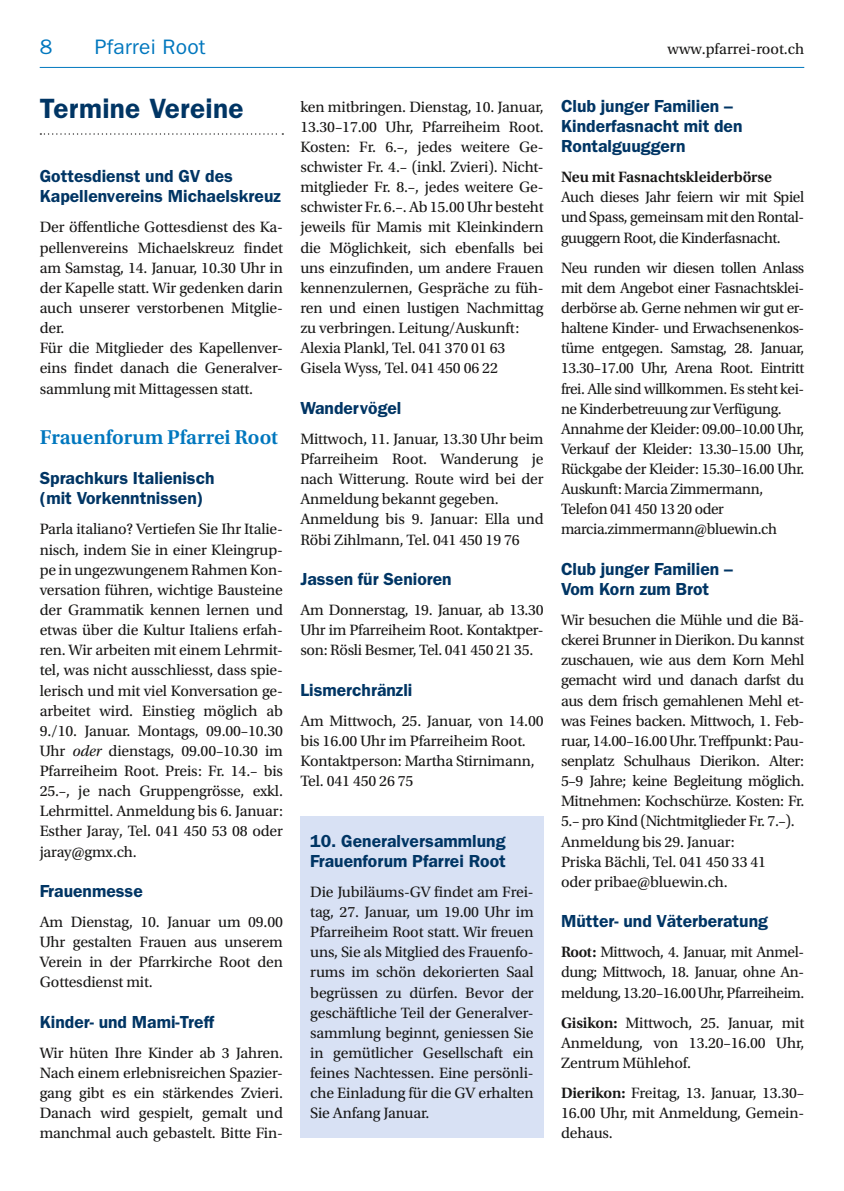
<style>
.page{position:relative;width:844px;height:1191px;background:#fff}
.page>*{position:absolute;margin:0;border:0;box-sizing:border-box;transform-origin:0 0}
.t1{font:600 28px "ITC Franklin Gothic Std";letter-spacing:.01em;color:#003564}
.t2{font:600 21px "Utopia Std";color:#0077be}
.t3{font:21px "ITC Franklin Gothic Std";letter-spacing:.01em;color:#0077be}
.t4{font:600 17.5px/20.1px "ITC Franklin Gothic Std";color:#003564}
.t5{font:15.75px/20.1px "Utopia Std";letter-spacing:-.015em;color:#181716;text-align:justify}
.t6{font:600 15.75px "Utopia Std";letter-spacing:-.01em;color:#181716}
.s1{font-style:italic}
.s2{font-weight:600}
</style>
<div class="page">
<hr style="left:40px;top:67px;width:764px;height:1px;background:#0077be">
<svg style="left:40px;top:133px;width:243px;height:2px"></svg>
<div style="left:300px;top:816px;width:243px;height:321px;background:#d8e1f4"></div>
<h2 class="t3" style="left:40px;top:35px;width:14px">8</h2>
<h2 class="t3" style="left:95px;top:35px;width:112px">Pfarrei Root</h2>
<p class="t5" style="left:667px;top:39px;width:138px">www.pfarrei-root.ch</p>
<h1 class="t1" style="left:40px;top:92px;width:205px">Termine Vereine</h1>
<p class="t4" style="left:40px;top:166px;width:242px">Gottesdienst und GV des<br>Kapellenvereins Michaelskreuz</p>
<p class="t5" style="left:40px;top:217px;width:245px;text-align:left">Der öffentliche Gottesdienst des Ka&shy;pellenvereins Michaelskreuz findet am Samstag, 14. Januar, 10.30 Uhr in der Kapelle statt. Wir gedenken darin auch unserer verstorbenen Mitglie&shy;der.<br>Für die Mitglieder des Kapellenver&shy;eins findet danach die Generalver&shy;sammlung mit Mittagessen statt.</p>
<h2 class="t2" style="left:40px;top:425px;width:240px">Frauenforum Pfarrei Root</h2>
<p class="t4" style="left:40px;top:468px;width:176px">Sprachkurs Italienisch (mit Vorkenntnissen)</p>
<p class="t5" style="left:40px;top:519px;width:245px">Parla italiano? Vertiefen Sie Ihr Italie&shy;nisch, indem Sie in einer Kleingrup&shy;pe in ungezwungenem Rahmen Kon&shy;versation führen, wichtige Bausteine der Grammatik kennen lernen und etwas über die Kultur Italiens erfah&shy;ren. Wir arbeiten mit einem Lehrmit&shy;tel, was nicht ausschliesst, dass spie&shy;lerisch und mit viel Konversation ge&shy;arbeitet wird. Einstieg möglich ab 9./10. Januar. Montags, 09.00–10.30<br>Uhr <span class="s1">oder</span> dienstags, 09.00–10.30 im Pfarreiheim Root. Preis: Fr. 14.– bis 25.–, je nach Gruppengrösse, exkl.<br>Lehrmittel. Anmeldung bis 6. Januar:<br>Esther Jaray, Tel. 041 450 53 08 oder jaray@gmx.ch.</p>
<p class="t4" style="left:40px;top:880px;width:105px">Frauenmesse</p>
<p class="t5" style="left:40px;top:912px;width:245px">Am Dienstag, 10. Januar um 09.00<br>Uhr gestalten Frauen aus unserem Verein in der Pfarrkirche Root den Gottesdienst mit.</p>
<p class="t4" style="left:40px;top:1011px;width:176px">Kinder- und Mami-Treff</p>
<p class="t5" style="left:40px;top:1043px;width:245px">Wir hüten Ihre Kinder ab 3 Jahren.<br>Nach einem erlebnisreichen Spazier&shy;gang gibt es ein stärkendes Zvieri.<br>Danach wird gespielt, gemalt und manchmal auch gebastelt. Bitte Fin-</p>
<p class="t5" style="left:300px;top:97px;width:245px;text-align:left">ken mitbringen. Dienstag, 10. Januar, 13.30–17.00 Uhr, Pfarreiheim Root.<br>Kosten: Fr. 6.–, jedes weitere Ge&shy;schwister Fr. 4.– (inkl. Zvieri). Nicht&shy;mitglieder Fr. 8.–, jedes weitere Ge&shy;schwister Fr. 6.–. Ab 15.00 Uhr besteht jeweils für Mamis mit Kleinkindern die Möglichkeit, sich ebenfalls bei uns einzufinden, um andere Frauen kennenzulernen, Gespräche zu füh&shy;ren und einen lustigen Nachmittag zu verbringen. Leitung/Auskunft:<br>Alexia Plankl, Tel. 041 370 01 63<br>Gisela Wyss, Tel. 041 450 06 22</p>
<p class="t4" style="left:300px;top:397px;width:103px">Wandervögel</p>
<p class="t5" style="left:300px;top:429px;width:245px;text-align:left">Mittwoch, 11. Januar, 13.30 Uhr beim<br>Pfarreiheim Root. Wanderung je nach Witterung. Route wird bei der<br>Anmeldung bekannt gegeben.<br>Anmeldung bis 9. Januar: Ella und<br>Röbi Zihlmann, Tel. 041 450 19 76</p>
<p class="t4" style="left:300px;top:569px;width:153px">Jassen für Senioren</p>
<p class="t5" style="left:300px;top:600px;width:245px">Am Donnerstag, 19. Januar, ab 13.30<br>Uhr im Pfarreiheim Root. Kontaktper&shy;son: Rösli Besmer, Tel. 041 450 21 35.</p>
<p class="t4" style="left:300px;top:679px;width:113px">Lismerchränzli</p>
<p class="t5" style="left:300px;top:711px;width:245px;text-align:left">Am Mittwoch, 25. Januar, von 14.00 bis 16.00 Uhr im Pfarreiheim Root.<br>Kontaktperson: Martha Stirnimann,<br>Tel. 041 450 26 75</p>
<p class="t4" style="left:310px;top:830px;width:197px">10. Generalversammlung<br>Frauenforum Pfarrei Root</p>
<p class="t5" style="left:310px;top:882px;width:225px">Die Jubiläums-GV findet am Frei&shy;tag, 27. Januar, um 19.00 Uhr im Pfarreiheim Root statt. Wir freuen uns, Sie als Mitglied des Frauenfo&shy;rums im schön dekorierten Saal begrüssen zu dürfen. Bevor der geschäftliche Teil der Generalver&shy;sammlung beginnt, geniessen Sie in gemütlicher Gesellschaft ein feines Nachtessen. Eine persönli&shy;che Einladung für die GV erhalten Sie Anfang Januar.</p>
<p class="t4" style="left:561px;top:96px;width:183px">Club junger Familien –<br>Kinderfasnacht mit den<br>Rontalguuggern</p>
<p class="t6" style="left:561px;top:168px;width:213px">Neu mit Fasnachtskleiderbörse</p>
<p class="t5" style="left:561px;top:187px;width:245px">Auch dieses Jahr feiern wir mit Spiel und Spass, gemeinsam mit den Rontal&shy;guuggern Root, die Kinderfasnacht.</p>
<p class="t5" style="left:561px;top:258px;width:245px;text-align:left">Neu runden wir diesen tollen Anlass mit dem Angebot einer Fasnachtsklei&shy;derbörse ab. Gerne nehmen wir gut er&shy;haltene Kinder- und Erwachsenenkos&shy;tüme entgegen. Samstag, 28. Januar, 13.30–17.00 Uhr, Arena Root. Eintritt frei. Alle sind willkommen. Es steht kei&shy;ne Kinderbetreuung zur Verfügung.<br>Annahme der Kleider: 09.00–10.00 Uhr, Verkauf der Kleider: 13.30–15.00 Uhr, Rückgabe der Kleider: 15.30–16.00 Uhr.<br>Auskunft: Marcia Zimmermann, Telefon 041 450 13 20 oder marcia.zimmermann@bluewin.ch</p>
<p class="t4" style="left:561px;top:558px;width:173px">Club junger Familien –<br>Vom Korn zum Brot</p>
<p class="t5" style="left:561px;top:610px;width:245px;text-align:left">Wir besuchen die Mühle und die Bä&shy;ckerei Brunner in Dierikon. Du kannst zuschauen, wie aus dem Korn Mehl gemacht wird und danach darfst du aus dem frisch gemahlenen Mehl et&shy;was Feines backen. Mittwoch, 1. Feb&shy;ruar, 14.00–16.00 Uhr. Treffpunkt: Pau&shy;senplatz Schulhaus Dierikon. Alter:<br>5–9 Jahre; keine Begleitung möglich.<br>Mitnehmen: Kochschürze. Kosten: Fr.<br>5.– pro Kind (Nichtmitglieder Fr. 7.–).<br>Anmeldung bis 29. Januar:<br>Priska Bächli, Tel. 041 450 33 41<br>oder pribae@bluewin.ch.</p>
<p class="t4" style="left:561px;top:911px;width:208px">Mütter- und Väterberatung</p>
<p class="t5" style="left:561px;top:942px;width:245px"><span class="s2">Root:</span> Mittwoch, 4. Januar, mit Anmel&shy;dung; Mittwoch, 18. Januar, ohne An&shy;meldung, 13.20–16.00 Uhr, Pfarreiheim.</p>
<p class="t5" style="left:561px;top:1012px;width:245px"><span class="s2">Gisikon:</span> Mittwoch, 25. Januar, mit Anmeldung, von 13.20–16.00 Uhr, Zentrum Mühlehof.</p>
<p class="t5" style="left:561px;top:1083px;width:245px"><span class="s2">Dierikon:</span> Freitag, 13. Januar, 13.30– 16.00 Uhr, mit Anmeldung, Gemein&shy;dehaus.</p>
</div>
